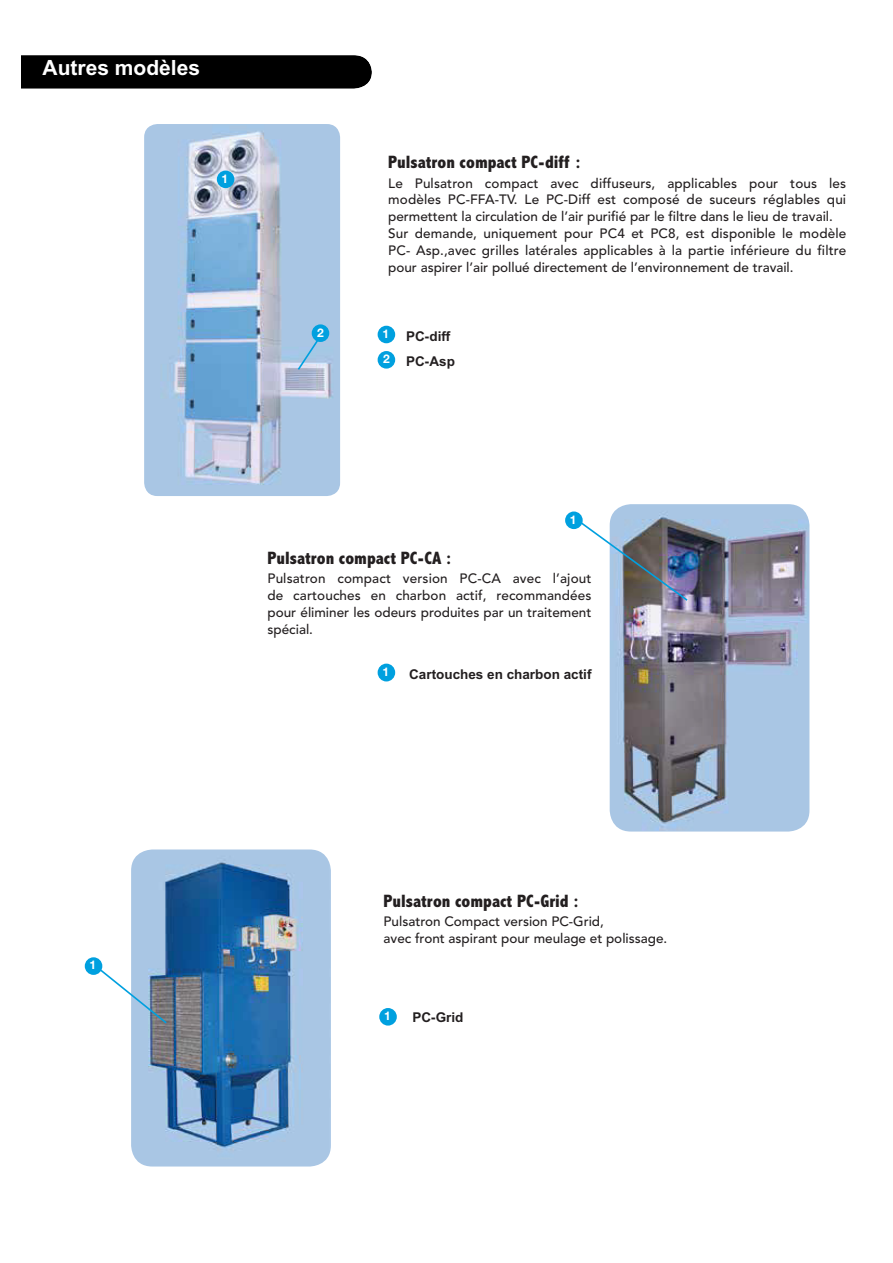
<style>
.page{position:relative;width:893px;height:1263px;background:#fff}
.page>*{position:absolute;margin:0;border:0;box-sizing:border-box;transform-origin:0 0}
.t1{font:700 21px "Arial";color:#fff}
.t2{font:800 condensed 18px "Abadi";color:#231f20}
.t3{font:500 13.5px/16.8px "Avenir";color:#231f20}
.t4{font:700 13.5px/25.5px "Arial";color:#231f20}
.t5{font:700 12px "Helvetica Neue LT Std";color:#fff}
</style>
<div class="page">
<div style="left:21px;top:55px;width:351px;height:34px;background:#000"></div>
<img style="left:144px;top:124px;width:196px;height:372px;border-radius:13px">
<img style="left:610px;top:504px;width:199px;height:327px;border-radius:21px">
<img style="left:131px;top:849px;width:200px;height:317px;border-radius:21px">
<svg style="left:296px;top:335px;width:26px;height:37px"></svg>
<img style="left:579px;top:520px;width:110px;height:82px">
<svg style="left:96px;top:962px;width:72px;height:63px"></svg>
<div style="left:378px;top:326px;width:17px;height:17px;background:#00a0df;border-radius:50%"></div>
<div style="left:379px;top:1008px;width:18px;height:17px;background:#00a0df;border-radius:50%"></div>
<div style="left:85px;top:957px;width:17px;height:18px;background:#00a0df;border-radius:50%"></div>
<div style="left:378px;top:664px;width:17px;height:17px;background:#00a0df;border-radius:50%"></div>
<div style="left:565px;top:511px;width:18px;height:18px;background:#00a0df;border-radius:50%"></div>
<div style="left:217px;top:171px;width:17px;height:17px;background:#00a0df;border-radius:50%"></div>
<div style="left:378px;top:351px;width:17px;height:18px;background:#00a0df;border-radius:50%"></div>
<div style="left:312px;top:324px;width:17px;height:18px;background:#00a0df;border-radius:50%"></div>
<h1 class="t1" style="left:43px;top:55px;width:159px">Autres modèles</h1>
<p class="t5" style="left:222px;top:174px;width:8px">1</p>
<p class="t5" style="left:317px;top:328px;width:8px">2</p>
<h2 class="t2" style="left:388px;top:152px;width:194px">Pulsatron compact PC-diff :</h2>
<p class="t3" style="left:388px;top:176px;width:459px">Le Pulsatron compact avec diffuseurs, applicables pour tous les modèles PC-FFA-TV. Le PC-Diff est composé de suceurs réglables qui permettent la circulation de l’air purifié par le filtre dans le lieu de travail.<br>Sur demande, uniquement pour PC4 et PC8, est disponible le modèle PC- Asp.,avec grilles latérales applicables à la partie inférieure du filtre pour aspirer l’air pollué directement de l’environnement de travail.</p>
<p class="t5" style="left:382px;top:329px;width:8px">1</p>
<p class="t5" style="left:383px;top:355px;width:8px">2</p>
<p class="t4" style="left:406px;top:323px;width:50px">PC-diff<br>PC-Asp</p>
<p class="t5" style="left:570px;top:515px;width:8px">1</p>
<h2 class="t2" style="left:268px;top:547px;width:185px">Pulsatron compact PC-CA :</h2>
<p class="t3" style="left:268px;top:571px;width:325px;text-align:justify">Pulsatron compact version PC-CA avec l’ajout de cartouches en charbon actif, recommandées pour éliminer les odeurs produites par un traitement spécial.</p>
<p class="t5" style="left:382px;top:667px;width:8px">1</p>
<p class="t4" style="left:409px;top:661px;width:184px">Cartouches en charbon actif</p>
<p class="t5" style="left:90px;top:961px;width:8px">1</p>
<h2 class="t2" style="left:384px;top:890px;width:196px">Pulsatron compact PC-Grid :</h2>
<p class="t3" style="left:384px;top:914px;width:285px">Pulsatron Compact version PC-Grid,<br>avec front aspirant pour meulage et polissage.</p>
<p class="t5" style="left:384px;top:1012px;width:8px">1</p>
<p class="t4" style="left:412px;top:1005px;width:53px">PC-Grid</p>
</div>
